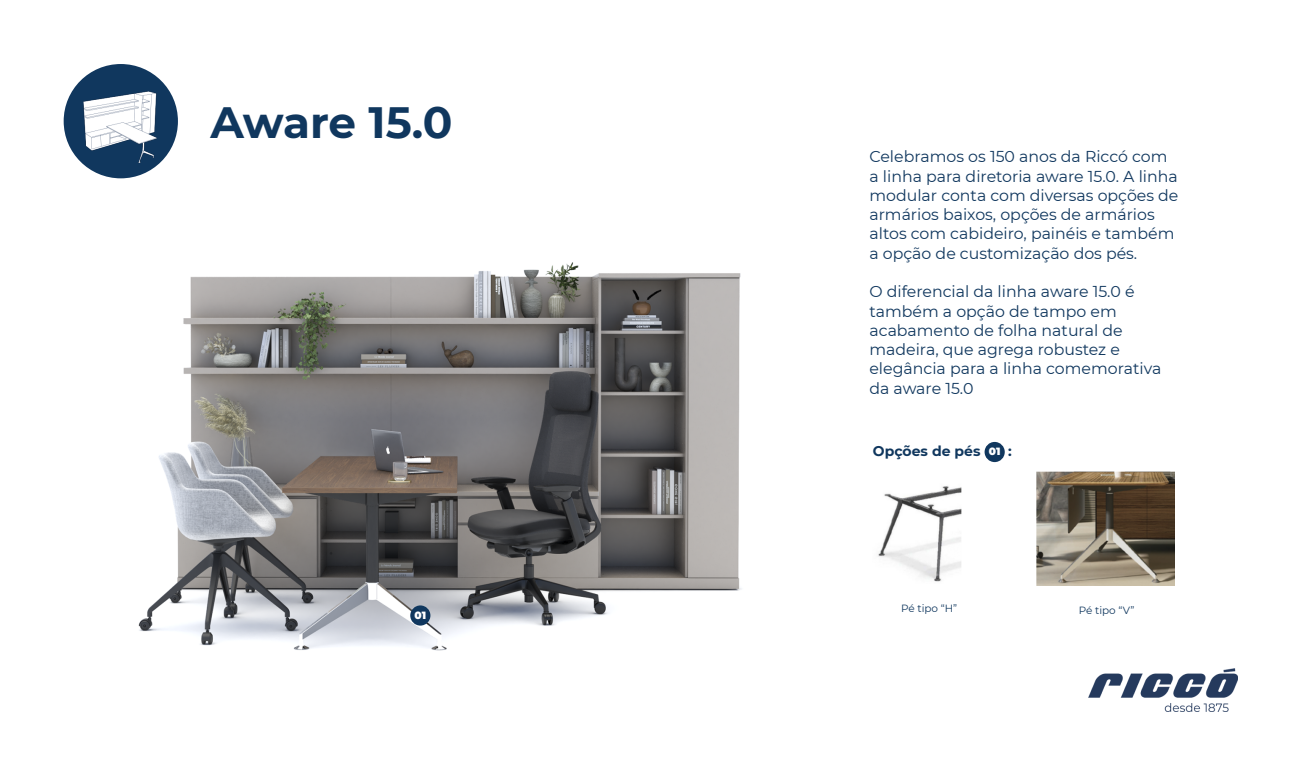
<style>
.page{position:relative;width:1310px;height:759px;background:#fff}
.page>*{position:absolute;margin:0;border:0;box-sizing:border-box;transform-origin:0 0}
.t1{font:700 43.75px "Montserrat";letter-spacing:-.01em;color:#10375e}
.t2{font:15.75px/19.2px "Montserrat";color:#10375e}
.t3{font:700 14px "Montserrat";color:#10375e}
.t4{font:10.5px "Montserrat";color:#10375e}
.t5{font:100 10.5px "Montserrat";color:#fff}
</style>
<div class="page">
<img style="left:88px;top:64px;width:654px;height:587px">
<img style="left:878px;top:486px;width:83px;height:96px">
<img style="left:1037px;top:471px;width:137px;height:114px">
<img style="left:1088px;top:668px;width:149px;height:43px">
<div style="left:64px;top:64px;width:114px;height:114px;background:#10375e;border-radius:50%"></div>
<img style="left:84px;top:92px;width:72px;height:71px">
<div style="left:410px;top:605px;width:20px;height:20px;background:#10375e;border-radius:50%"></div>
<div style="left:984px;top:442px;width:20px;height:20px;background:#10375e;border-radius:50%"></div>
<h1 class="t1" style="left:211px;top:91px;width:243px">Aware 15.0</h1>
<p class="t5" style="left:414px;top:608px;width:13px">01</p>
<p class="t2" style="left:869px;top:147px;width:310px">Celebramos os 150 anos da Riccó com a linha para diretoria aware 15.0. A linha modular conta com diversas opções de armários baixos, opções de armários altos com cabideiro, painéis e também a opção de customização dos pés.</p>
<p class="t2" style="left:869px;top:281px;width:293px">O diferencial da linha aware 15.0 é também a opção de tampo em acabamento de folha natural de madeira, que agrega robustez e elegância para a linha comemorativa da aware 15.0</p>
<p class="t3" style="left:873px;top:440px;width:109px">Opções de pés</p>
<p class="t3" style="left:1008px;top:440px;width:5px">:</p>
<p class="t5" style="left:989px;top:444px;width:13px">01</p>
<p class="t4" style="left:901px;top:600px;width:58px">Pé tipo “H”</p>
<p class="t4" style="left:1078px;top:602px;width:57px">Pé tipo “V”</p>
</div>
